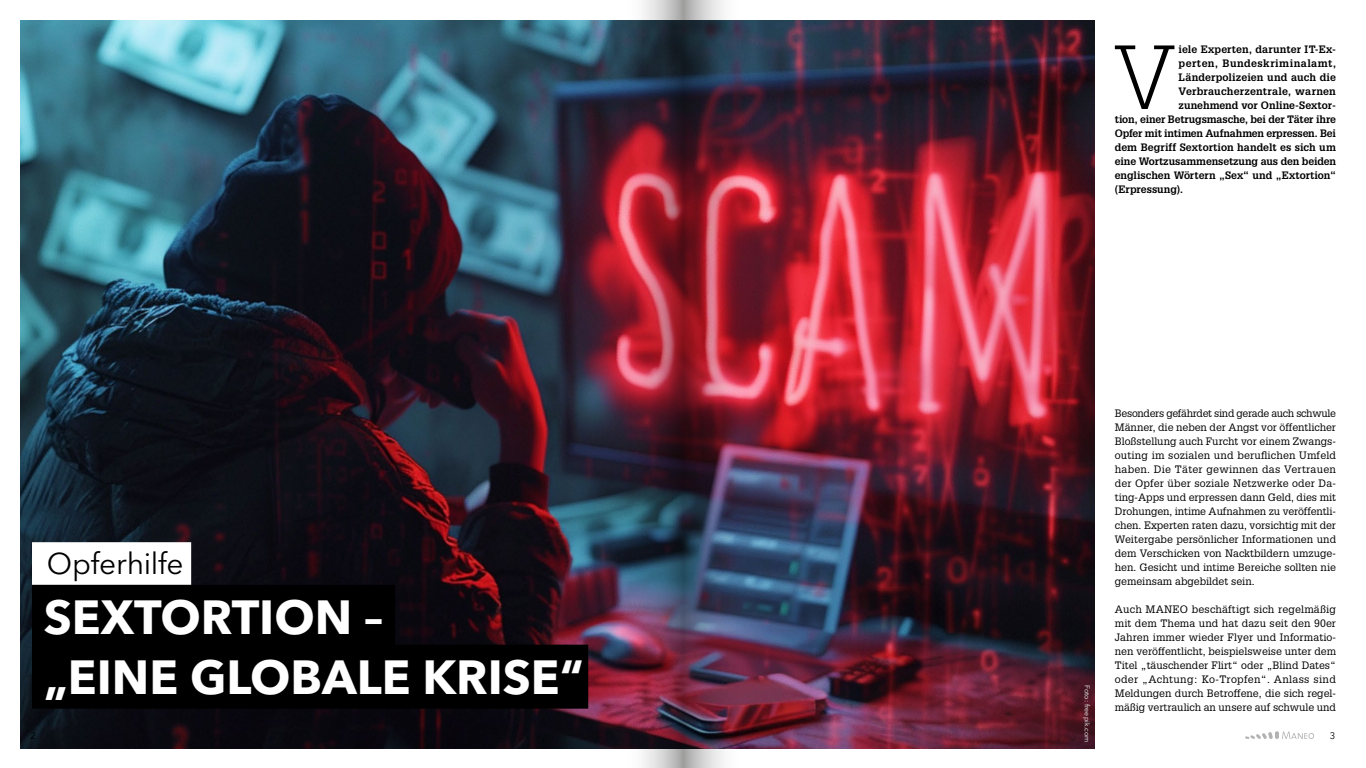
<style>
.page{position:relative;width:1366px;height:768px;background:#fff}
.page>*{position:absolute;margin:0;border:0;box-sizing:border-box;transform-origin:0 0}
.t1{font:300 88.7px "Glypha LT Std";color:#000}
.t2{font:700 47.5px/59.7px "Avenir Next LT Pro";color:#fff}
.t3{font:29.9px "Avenir Next LT Pro";letter-spacing:-.01em;color:#000}
.t4{font:10.5px/14px "Glypha LT Std";color:#000;text-align:justify}
.t5{font:700 10.5px "Glypha LT Std";color:#000}
.t6{font:700 10.5px "Glypha LT Std";letter-spacing:.02em;color:#000}
.t7{font:700 10.5px "Glypha LT Std";letter-spacing:.045em;color:#000}
.t8{font:9.5px "Avenir Next LT Pro";color:#000}
.t9{font:7px "Avenir Next LT Pro";letter-spacing:.01em;color:#fff}
</style>
<div class="page">
<img style="left:21px;top:21px;width:1074px;height:727px">
<div style="left:32px;top:542px;width:159px;height:43px;background:#fff"></div>
<div style="left:32px;top:585px;width:363px;height:64px;background:#000"></div>
<div style="left:32px;top:645px;width:556px;height:64px;background:#000"></div>
<svg style="left:1245px;top:731px;width:69px;height:8px"></svg>
<img style="left:683px;top:0;width:60px;height:768px">
<img style="left:623px;top:0;width:60px;height:768px">
<h1 class="t1" style="left:1115px;top:27px;width:61px">V</h1>
<p class="t5" style="left:1179px;top:43px;width:159px">iele Experten, darunter IT-Ex-</p>
<p class="t7" style="left:1179px;top:57px;width:159px">perten, Bundeskriminalamt,</p>
<p class="t5" style="left:1179px;top:71px;width:159px">Länderpolizeien und auch die</p>
<p class="t6" style="left:1179px;top:85px;width:159px">Verbraucherzentrale, warnen</p>
<p class="t5" style="left:1179px;top:99px;width:159px">zunehmend vor Online-Sextor-</p>
<p class="t5" style="left:1115px;top:113px;width:223px">tion, einer Betrugsmasche, bei der Täter ihre</p>
<p class="t5" style="left:1115px;top:127px;width:223px">Opfer mit intimen Aufnahmen erpressen. Bei</p>
<p class="t5" style="left:1115px;top:141px;width:223px">dem Begriff Sextortion handelt es sich um</p>
<p class="t5" style="left:1115px;top:155px;width:223px">eine Wortzusammensetzung aus den beiden</p>
<p class="t5" style="left:1115px;top:169px;width:223px">englischen Wörtern „Sex“ und „Extortion“</p>
<p class="t5" style="left:1115px;top:183px;width:70px">(Erpressung).</p>
<p class="t4" style="left:1115px;top:406px;width:223px">Besonders gefährdet sind gerade auch schwule Männer, die neben der Angst vor öffentlicher Bloßstellung auch Furcht vor einem Zwangs&shy;outing im sozialen und beruflichen Umfeld haben. Die Täter gewinnen das Vertrauen der Opfer über soziale Netzwerke oder Da&shy;ting-Apps und erpressen dann Geld, dies mit Drohungen, intime Aufnahmen zu veröffentli&shy;chen. Experten raten dazu, vorsichtig mit der Weitergabe persönlicher Informationen und dem Verschicken von Nacktbildern umzuge&shy;hen. Gesicht und intime Bereiche sollten nie gemeinsam abgebildet sein.</p>
<p class="t4" style="left:1115px;top:602px;width:223px">Auch MANEO beschäftigt sich regelmäßig mit dem Thema und hat dazu seit den 90er Jahren immer wieder Flyer und Informatio&shy;nen veröffentlicht, beispielsweise unter dem Titel „täuschender Flirt“ oder „Blind Dates“ oder „Achtung: Ko-Tropfen“. Anlass sind Meldungen durch Betroffene, die sich regel&shy;mäßig vertraulich an unsere auf schwule und</p>
<h3 class="t3" style="left:47px;top:546px;width:138px">Opferhilfe</h3>
<h2 class="t2" style="left:44px;top:587px;width:541px">SEXTORTION –<br>„EINE GLOBALE KRISE“</h2>
<p class="t9" style="left:1091px;top:685px;width:59px;rotate:90deg">Foto: freepik.com</p>
<p class="t8" style="left:31px;top:730px;width:7px">2</p>
<p class="t8" style="left:1330px;top:730px;width:7px">3</p>
</div>
